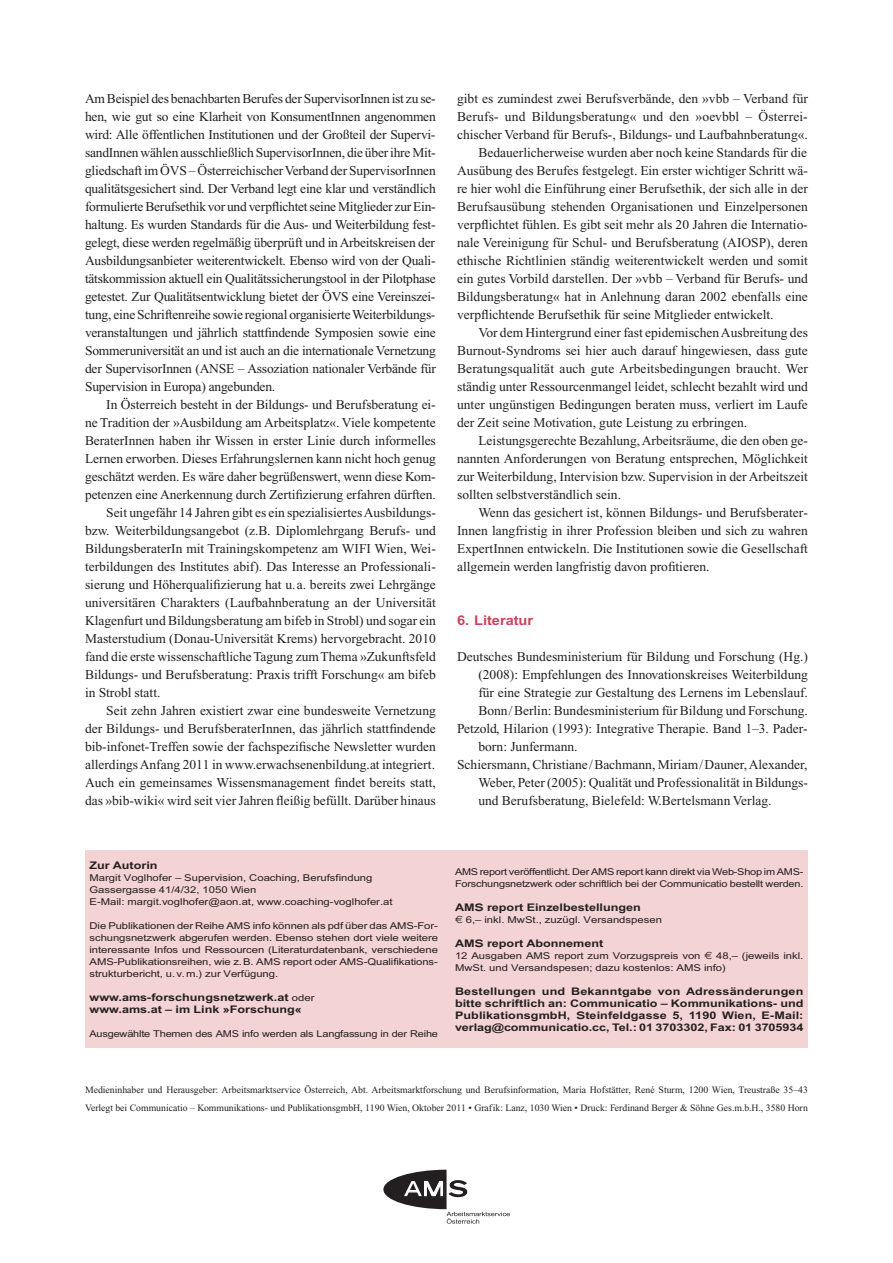
<style>
.page{position:relative;width:893px;height:1263px;background:#fff}
.page>*{position:absolute;margin:0;border:0;box-sizing:border-box;transform-origin:0 0}
.t1{font:13.5px/18px "Times New Roman";color:#231f20;text-align:justify}
.t2{font:700 13.5px "AMS";color:#cc415e;scale:.9 1}
.t3{font:10.5px/12px "AMS";color:#231f20}
.t4{font:700 10.5px/12px "AMS";color:#231f20}
.t5{font:10.5px/12px "AMS";letter-spacing:-.02em;color:#231f20}
.t6{font:9.75px/18px "Times New Roman";color:#231f20}
.s1{font-weight:400}
.s2{font-weight:700}
.s3{font-family:"Euro Sans Std"}
</style>
<div class="page">
<svg style="left:383px;top:1170px;width:127px;height:54px"></svg>
<hr style="left:403px;top:1196px;width:41px;height:1px;background:#231f20">
<hr style="left:404px;top:1180px;width:41px;height:1px;background:#231f20">
<div style="left:85px;top:850px;width:723px;height:198px;background:#f3d3d3"></div>
<p class="t1" style="left:85px;top:91px;width:352px">Am Beispiel des benachbarten Berufes der SupervisorInnen ist zu se&shy;hen, wie gut so eine Klarheit von KonsumentInnen angenommen wird: Alle öffentlichen Institutionen und der Großteil der Supervi&shy;sandInnen wählen ausschließlich SupervisorInnen, die über ihre Mit&shy;gliedschaft im ÖVS – ÖsterreichischerVerband der SupervisorInnen qualitätsgesichert sind. Der Verband legt eine klar und verständlich formulierte Berufsethik vor und verpflichtet seine Mitglieder zur Ein&shy;haltung. Es wurden Standards für die Aus- und Weiterbildung fest&shy;gelegt, diese werden regelmäßig überprüft und inArbeitskreisen der Ausbildungsanbieter weiterentwickelt. Ebenso wird von der Quali&shy;tätskommission aktuell ein Qualitätssicherungstool in der Pilotphase getestet. Zur Qualitätsentwicklung bietet der ÖVS eine Vereinszei&shy;tung, eine Schriftenreihe sowie regional organisierteWeiterbildungs&shy;veranstaltungen und jährlich stattfindende Symposien sowie eine Sommeruniversität an und ist auch an die internationale Vernetzung der SupervisorInnen (ANSE – Assoziation nationaler Verbände für Supervision in Europa) angebunden.</p>
<p class="t1" style="left:106px;top:397px;width:331px">In Österreich besteht in der Bildungs- und Berufsberatung ei-</p>
<p class="t1" style="left:85px;top:415px;width:352px">ne Tradition der »Ausbildung am Arbeitsplatz«. Viele kompetente</p>
<p class="t1" style="left:85px;top:433px;width:352px">BeraterInnen haben ihr Wissen in erster Linie durch informelles</p>
<p class="t1" style="left:85px;top:451px;width:352px">Lernen erworben. Dieses Erfahrungslernen kann nicht hoch genug</p>
<p class="t1" style="left:85px;top:469px;width:352px">geschätzt werden. Es wäre daher begrüßenswert, wenn diese Kom-</p>
<p class="t1" style="left:85px;top:487px;width:352px">petenzen eine Anerkennung durch Zertifizierung erfahren dürften.</p>
<p class="t1" style="left:106px;top:505px;width:331px">Seit ungefähr 14 Jahren gibt es ein spezialisiertesAusbildungs-</p>
<p class="t1" style="left:85px;top:523px;width:352px">bzw. Weiterbildungsangebot (z.B. Diplomlehrgang Berufs- und</p>
<p class="t1" style="left:85px;top:541px;width:352px">BildungsberaterIn mit Trainingskompetenz am WIFI Wien, Wei-</p>
<p class="t1" style="left:85px;top:559px;width:352px">terbildungen des Institutes abif). Das Interesse an Professionali-</p>
<p class="t1" style="left:85px;top:577px;width:352px">sierung und Höherqualifizierung hat u.a. bereits zwei Lehrgänge</p>
<p class="t1" style="left:85px;top:595px;width:352px">universitären Charakters (Laufbahnberatung an der Universität</p>
<p class="t1" style="left:85px;top:613px;width:352px">Klagenfurt und Bildungsberatung am bifeb in Strobl) und sogar ein</p>
<p class="t1" style="left:85px;top:631px;width:352px">Masterstudium (Donau-Universität Krems) hervorgebracht. 2010</p>
<p class="t1" style="left:85px;top:649px;width:352px">fand die erste wissenschaftlicheTagung zumThema »Zukunftsfeld</p>
<p class="t1" style="left:85px;top:667px;width:352px">Bildungs- und Berufsberatung: Praxis trifft Forschung« am bifeb</p>
<p class="t1" style="left:85px;top:685px;width:77px">in Strobl statt.</p>
<p class="t1" style="left:106px;top:703px;width:331px">Seit zehn Jahren existiert zwar eine bundesweite Vernetzung</p>
<p class="t1" style="left:85px;top:721px;width:352px">der Bildungs- und BerufsberaterInnen, das jährlich stattfindende</p>
<p class="t1" style="left:85px;top:739px;width:352px">bib-infonet-Treffen sowie der fachspezifische Newsletter wurden</p>
<p class="t1" style="left:85px;top:757px;width:352px">allerdingsAnfang 2011 in www.erwachsenenbildung.at integriert.</p>
<p class="t1" style="left:85px;top:775px;width:352px">Auch ein gemeinsames Wissensmanagement findet bereits statt,</p>
<p class="t1" style="left:85px;top:793px;width:352px">das »bib-wiki« wird seit vier Jahren fleißig befüllt. Darüber hinaus</p>
<p class="t1" style="left:457px;top:91px;width:352px">gibt es zumindest zwei Berufsverbände, den »vbb – Verband für</p>
<p class="t1" style="left:457px;top:109px;width:352px">Berufs- und Bildungsberatung« und den »oevbbl – Österrei-</p>
<p class="t1" style="left:457px;top:127px;width:352px">chischer Verband für Berufs-, Bildungs- und Laufbahnberatung«.</p>
<p class="t1" style="left:478px;top:145px;width:330px">Bedauerlicherweise wurden aber noch keine Standards für die</p>
<p class="t1" style="left:457px;top:163px;width:352px">Ausübung des Berufes festgelegt. Ein erster wichtiger Schritt wä-</p>
<p class="t1" style="left:457px;top:181px;width:352px">re hier wohl die Einführung einer Berufsethik, der sich alle in der</p>
<p class="t1" style="left:457px;top:199px;width:352px">Berufsausübung stehenden Organisationen und Einzelpersonen</p>
<p class="t1" style="left:457px;top:217px;width:352px">verpflichtet fühlen. Es gibt seit mehr als 20 Jahren die Internatio-</p>
<p class="t1" style="left:457px;top:235px;width:352px">nale Vereinigung für Schul- und Berufsberatung (AIOSP), deren</p>
<p class="t1" style="left:457px;top:253px;width:352px">ethische Richtlinien ständig weiterentwickelt werden und somit</p>
<p class="t1" style="left:457px;top:271px;width:352px">ein gutes Vorbild darstellen. Der »vbb – Verband für Berufs- und</p>
<p class="t1" style="left:457px;top:289px;width:352px">Bildungsberatung« hat in Anlehnung daran 2002 ebenfalls eine</p>
<p class="t1" style="left:457px;top:307px;width:318px">verpflichtende Berufsethik für seine Mitglieder entwickelt.</p>
<p class="t1" style="left:478px;top:325px;width:331px">Vor dem Hintergrund einer fast epidemischenAusbreitung des</p>
<p class="t1" style="left:457px;top:343px;width:352px">Burnout-Syndroms sei hier auch darauf hingewiesen, dass gute</p>
<p class="t1" style="left:457px;top:361px;width:352px">Beratungsqualität auch gute Arbeitsbedingungen braucht. Wer</p>
<p class="t1" style="left:457px;top:379px;width:352px">ständig unter Ressourcenmangel leidet, schlecht bezahlt wird und</p>
<p class="t1" style="left:457px;top:397px;width:352px">unter ungünstigen Bedingungen beraten muss, verliert im Laufe</p>
<p class="t1" style="left:457px;top:415px;width:292px">der Zeit seine Motivation, gute Leistung zu erbringen.</p>
<p class="t1" style="left:478px;top:433px;width:331px">Leistungsgerechte Bezahlung,Arbeitsräume, die den oben ge-</p>
<p class="t1" style="left:457px;top:451px;width:352px">nannten Anforderungen von Beratung entsprechen, Möglichkeit</p>
<p class="t1" style="left:457px;top:469px;width:352px">zur Weiterbildung, Intervision bzw. Supervision in der Arbeitszeit</p>
<p class="t1" style="left:457px;top:487px;width:165px">sollten selbstverständlich sein.</p>
<p class="t1" style="left:478px;top:505px;width:331px">Wenn das gesichert ist, können Bildungs- und Berufsberater-</p>
<p class="t1" style="left:457px;top:523px;width:352px">Innen langfristig in ihrer Profession bleiben und sich zu wahren</p>
<p class="t1" style="left:457px;top:541px;width:352px">ExpertInnen entwickeln. Die Institutionen sowie die Gesellschaft</p>
<p class="t1" style="left:457px;top:559px;width:254px">allgemein werden langfristig davon profitieren.</p>
<p class="t2" style="left:457px;top:615px;width:86px">6. Literatur</p>
<p class="t1" style="left:457px;top:649px;width:352px">Deutsches Bundesministerium für Bildung und Forschung (Hg.)</p>
<p class="t1" style="left:478px;top:667px;width:331px">(2008): Empfehlungen des Innovationskreises Weiterbildung</p>
<p class="t1" style="left:478px;top:685px;width:331px">für eine Strategie zur Gestaltung des Lernens im Lebenslauf.</p>
<p class="t1" style="left:478px;top:703px;width:331px">Bonn/Berlin: Bundesministerium für Bildung und Forschung.</p>
<p class="t1" style="left:457px;top:721px;width:352px">Petzold, Hilarion (1993): Integrative Therapie. Band 1–3. Pader-</p>
<p class="t1" style="left:478px;top:739px;width:101px">born: Junfermann.</p>
<p class="t1" style="left:457px;top:757px;width:352px">Schiersmann, Christiane/Bachmann, Miriam/Dauner,Alexander,</p>
<p class="t1" style="left:478px;top:775px;width:331px">Weber, Peter (2005): Qualität und Professionalität in Bildungs-</p>
<p class="t1" style="left:478px;top:793px;width:295px">und Berufsberatung, Bielefeld: W.Bertelsmann Verlag.</p>
<p class="t4" style="left:90px;top:860px;width:69px">Zur Autorin</p>
<p class="t3" style="left:90px;top:871px;width:304px">Margit Voglhofer – Supervision, Coaching, Berufsfindung<br>Gassergasse 41/4/32, 1050 Wien<br>E-Mail: margit.voglhofer@aon.at, www.coaching-voglhofer.at</p>
<p class="t3" style="left:90px;top:919px;width:350px;text-align:justify">Die Publikationen der Reihe AMS info können als pdf über das AMS-For&shy;schungsnetzwerk abgerufen werden. Ebenso stehen dort viele weitere interessante Infos und Ressourcen (Literaturdatenbank, verschiedene AMS-Publikationsreihen, wie z.B. AMS report oder AMS-Qualifikations&shy;strukturbericht, u.v.m.) zur Verfügung.</p>
<p class="t4" style="left:90px;top:992px;width:226px">www.ams-forschungsnetzwerk.at <span class="s1">oder </span>www.ams.at – im Link »Forschung«</p>
<p class="t5" style="left:90px;top:1027px;width:350px">Ausgewählte Themen des AMS info werden als Langfassung in der Reihe</p>
<p class="t5" style="left:455px;top:865px;width:350px">AMS report veröffentlicht. Der AMS report kann direkt via Web-Shop im AMS-<br>Forschungsnetzwerk oder schriftlich bei der Communicatio bestellt werden.</p>
<p class="t3" style="left:455px;top:901px;width:208px"><span class="s2">AMS report Einzelbestellungen<br></span><span class="s3">€</span> 6,– inkl. MwSt., zuzügl. Versandspesen</p>
<p class="t3" style="left:455px;top:937px;width:350px"><span class="s2">AMS report Abonnement<br></span>12 Ausgaben AMS report zum Vorzugspreis von <span class="s3">€</span> 48,– (jeweils inkl.<br>MwSt. und Versandspesen; dazu kostenlos: AMS info)</p>
<p class="t4" style="left:455px;top:986px;width:350px;text-align:justify">Bestellungen und Bekanntgabe von Adressänderungen bitte schriftlich an: Communicatio – Kommunikations- und PublikationsgmbH, Steinfeldgasse 5, 1190 Wien, E-Mail: verlag@communicatio.cc, Tel.: 01 3703302, Fax: 01 3705934</p>
<p class="t6" style="left:85px;top:1082px;width:724px">Medieninhaber und Herausgeber: Arbeitsmarktservice Österreich, Abt. Arbeitsmarktforschung und Berufsinformation, Maria Hofstätter, René Sturm, 1200 Wien, Treustraße 35–43<br>Verlegt bei Communicatio – Kommunikations- und PublikationsgmbH, 1190 Wien, Oktober 2011 • Grafik: Lanz, 1030 Wien • Druck: Ferdinand Berger &amp; Söhne Ges.m.b.H., 3580 Horn</p>
</div>
